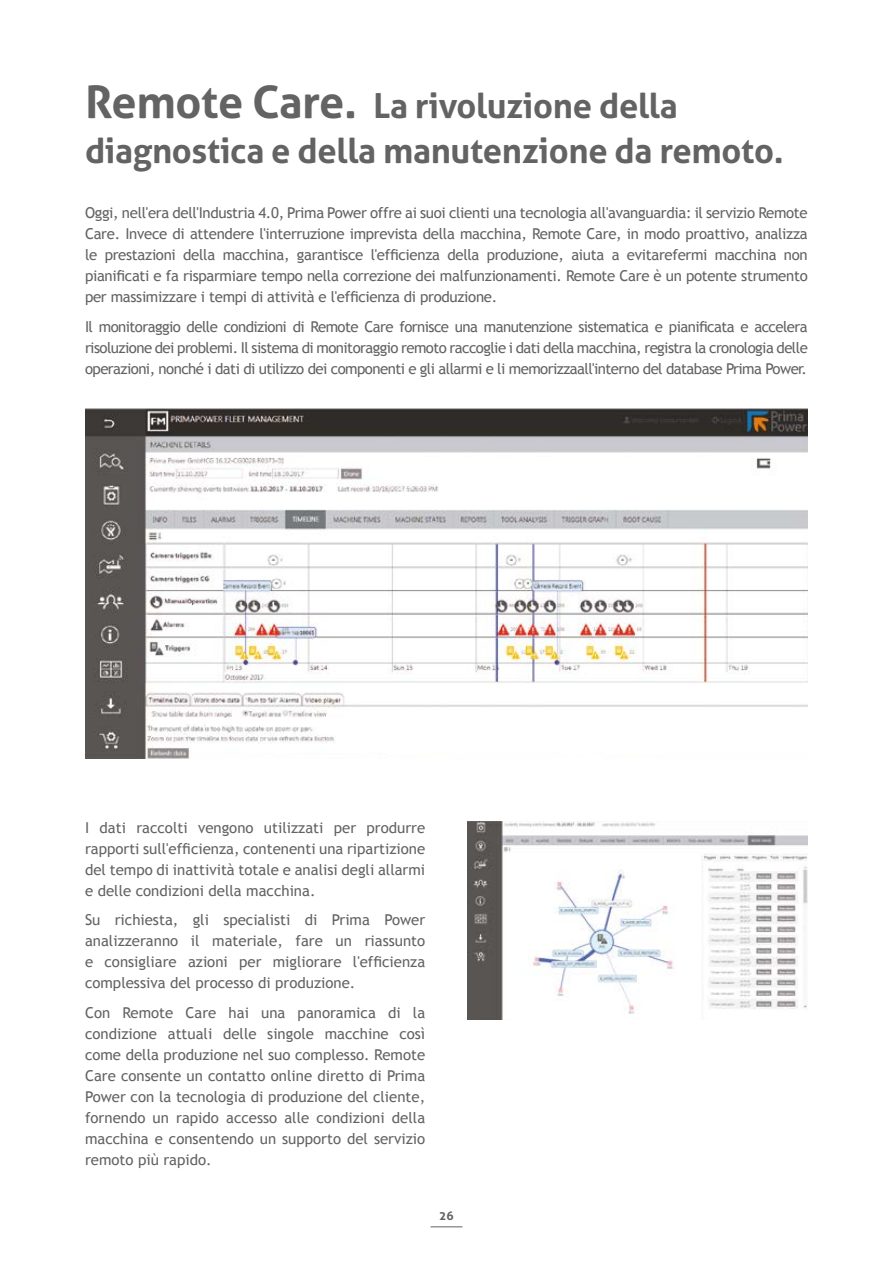
<style>
.page{position:relative;width:893px;height:1263px;background:#fff}
.page>*{position:absolute;margin:0;border:0;box-sizing:border-box;transform-origin:0 0}
.t1{font:700 34.5px/45px "Aller";letter-spacing:-.01em;color:#646363}
.t2{font:15px/21px "Trebuchet MS";color:#646363;text-align:justify}
.t3{font:700 12px "Aller";color:#646363}
.s1{font-size:45px}
</style>
<div class="page">
<hr style="left:431px;top:1226px;width:31px;height:1px;background:#646363">
<img style="left:85px;top:408px;width:723px;height:351px">
<img style="left:468px;top:821px;width:340px;height:199px">
<h1 class="t1" style="left:85px;top:83px;width:700px"><span class="s1">Remote Care.</span> La rivoluzione della diagnostica e della manutenzione da remoto.</h1>
<p class="t2" style="left:85px;top:203px;width:724px">Oggi, nell'era dell'Industria 4.0, Prima Power offre ai suoi clienti una tecnologia all'avanguardia: il servizio Remote Care. Invece di attendere l'interruzione imprevista della macchina, Remote Care, in modo proattivo, analizza le prestazioni della macchina, garantisce l'efficienza della produzione, aiuta a evitarefermi macchina non pianificati e fa risparmiare tempo nella correzione dei malfunzionamenti. Remote Care è un potente strumento per massimizzare i tempi di attività e l'efficienza di produzione.</p>
<p class="t2" style="left:85px;top:316px;width:724px">Il monitoraggio delle condizioni di Remote Care fornisce una manutenzione sistematica e pianificata e accelera risoluzione dei problemi. Il sistema di monitoraggio remoto raccoglie i dati della macchina, registra la cronologia delle operazioni, nonché i dati di utilizzo dei componenti e gli allarmi e li memorizzaall'interno del database Prima Power.</p>
<p class="t2" style="left:85px;top:817px;width:342px">I dati raccolti vengono utilizzati per produrre rapporti sull'efficienza, contenenti una ripartizione del tempo di inattività totale e analisi degli allarmi e delle condizioni della macchina.</p>
<p class="t2" style="left:85px;top:909px;width:342px">Su richiesta, gli specialisti di Prima Power analizzeranno il materiale, fare un riassunto e consigliare azioni per migliorare l'efficienza complessiva del processo di produzione.</p>
<p class="t2" style="left:85px;top:1002px;width:342px">Con Remote Care hai una panoramica di la condizione attuali delle singole macchine così come della produzione nel suo complesso. Remote Care consente un contatto online diretto di Prima Power con la tecnologia di produzione del cliente, fornendo un rapido accesso alle condizioni della macchina e consentendo un supporto del servizio remoto più rapido.</p>
<p class="t3" style="left:439px;top:1208px;width:16px">26</p>
</div>
